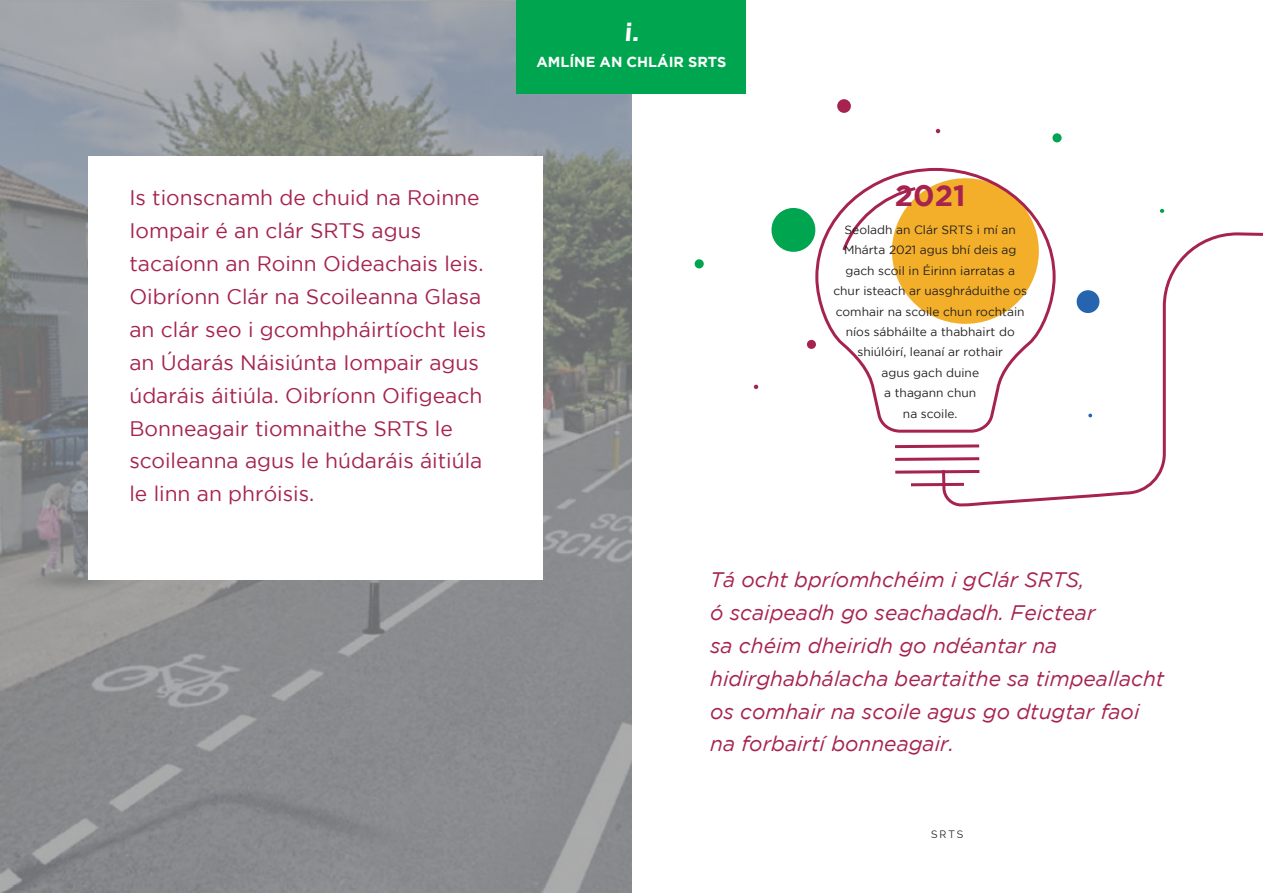
<style>
.page{position:relative;width:1263px;height:893px;background:#fff}
.page>*{position:absolute;margin:0;border:0;box-sizing:border-box;transform-origin:0 0}
.t1{font:700 29.4px "Gotham";color:#a62350}
.t2{font:700 25.05px "Gotham";color:#fff}
.t3{font:21px/32.8px "Gotham";color:#a62350}
.t4{font:italic 21px/32.8px "Gotham";color:#a62350}
.t5{font:700 14.4px "Gotham";color:#fff}
.t6{font:12px/20.4px "Gotham";color:#231f20;text-align:center}
.t7{font:10.5px "Raleway";color:#231f20}
</style>
<div class="page">
<img style="left:0;top:0;width:631px;height:893px">
<svg style="left:815px;top:167px;width:230px;height:320px"></svg>
<svg style="left:754px;top:384px;width:4px;height:5px"></svg>
<svg style="left:935px;top:129px;width:5px;height:5px"></svg>
<svg style="left:806px;top:339px;width:10px;height:10px"></svg>
<svg style="left:1160px;top:209px;width:4px;height:4px"></svg>
<svg style="left:1052px;top:133px;width:10px;height:10px"></svg>
<svg style="left:694px;top:259px;width:10px;height:10px"></svg>
<div style="left:837px;top:99px;width:14px;height:14px;background:#a62350;border-radius:50%"></div>
<svg style="left:771px;top:205px;width:47px;height:50px"></svg>
<svg style="left:940px;top:231px;width:323px;height:276px"></svg>
<div style="left:517px;top:0;width:229px;height:93px;background:#00a54f"></div>
<div style="left:89px;top:156px;width:454px;height:424px;background:#fff"></div>
<p class="t3" style="left:129px;top:182px;width:358px">Is tionscnamh de chuid na Roinne<br>Iompair é an clár SRTS agus tacaíonn an Roinn Oideachais leis.<br>Oibríonn Clár na Scoileanna Glasa an clár seo i gcomhpháirtíocht leis an Údarás Náisiúnta Iompair agus údaráis áitiúla. Oibríonn Oifigeach<br>Bonneagair tiomnaithe SRTS le scoileanna agus le húdaráis áitiúla le linn an phróisis.</p>
<p class="t2" style="left:624px;top:21px;width:18px">i.</p>
<p class="t5" style="left:536px;top:56px;width:192px">AMLÍNE AN CHLÁIR SRTS</p>
<h1 class="t1" style="left:895px;top:184px;width:72px">2021</h1>
<p class="t6" style="left:833px;top:220px;width:195px">Seoladh an Clár SRTS i mí an<br>Mhárta 2021 agus bhí deis ag gach scoil in Éirinn iarratas a chur isteach ar uasghráduithe os comhair na scoile chun rochtain níos sábháilte a thabhairt do shiúlóirí, leanaí ar rothair<br>agus gach duine<br>a thagann chun<br>na scoile.</p>
<p class="t4" style="left:710px;top:564px;width:456px">Tá ocht bpríomhchéim i gClár SRTS,<br>ó scaipeadh go seachadadh. Feictear<br>sa chéim dheiridh go ndéantar na hidirghabhálacha beartaithe sa timpeallacht os comhair na scoile agus go dtugtar faoi na forbairtí bonneagair.</p>
<p class="t7" style="left:931px;top:828px;width:34px">SRTS</p>
</div>
